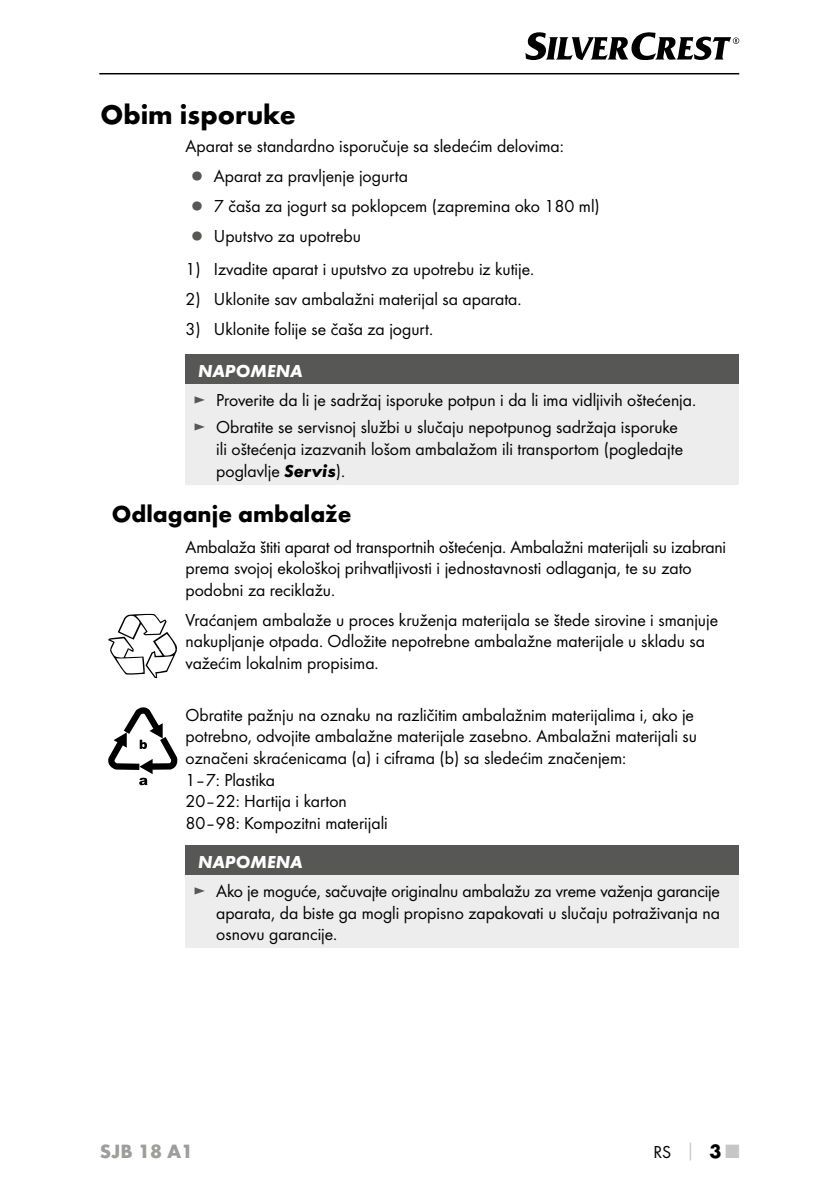
<style>
.page{position:relative;width:840px;height:1191px;background:#fff}
.page>*{position:absolute;margin:0;border:0;box-sizing:border-box;transform-origin:0 0}
.t1{font:700 28px "Futura";color:#000}
.t2{font:700 24px "Futura";color:#000}
.t3{font:700 20px "Futura";color:#9d9d9c}
.t4{font:18px/21.6px "Futura Boo";color:#000}
.t5{font:italic 700 18px "Futura";color:#fff}
.s1{color:#575756}
.s2{font-family:"Futura";font-weight:700;font-style:italic}
.s3{font-family:"Futura";font-weight:700;color:#c6c6c6}
.s4{font-family:"Futura";font-weight:700;font-size:20px}
.s5{font-family:"Futura";font-weight:700;font-size:20px;color:#c6c6c6}
</style>
<div class="page">
<hr style="left:99px;top:73px;width:639px;height:1px;background:#000">
<svg style="left:525px;top:32px;width:213px;height:28px"></svg>
<div style="left:185px;top:354px;width:553px;height:30px;background:#575756"></div>
<div style="left:185px;top:384px;width:553px;height:100px;background:#ededed"></div>
<div style="left:185px;top:845px;width:553px;height:30px;background:#575756"></div>
<div style="left:185px;top:875px;width:553px;height:73px;background:#ededed"></div>
<svg style="left:108px;top:614px;width:69px;height:64px"></svg>
<svg style="left:108px;top:707px;width:69px;height:78px"></svg>
<h1 class="t1" style="left:100px;top:97px;width:197px">Obim isporuke</h1>
<p class="t4" style="left:191px;top:130px;width:410px;line-height:30px;text-indent:-6px">Aparat se standardno isporučuje sa sledećim delovima:<br><span class="s1">▯</span> Aparat za pravljenje jogurta<br><span class="s1">▯</span> 7 čaša za jogurt sa poklopcem (zapremina oko 180 ml) <span class="s1">▯</span> Uputstvo za upotrebu</p>
<p class="t4" style="left:185px;top:258px;width:348px">1) Izvadite aparat i uputstvo za upotrebu iz kutije.</p>
<p class="t4" style="left:185px;top:288px;width:335px">2) Uklonite sav ambalažni materijal sa aparata.</p>
<p class="t4" style="left:185px;top:318px;width:247px">3) Uklonite folije se čaša za jogurt.</p>
<p class="t5" style="left:198px;top:359px;width:106px">NAPOMENA</p>
<p class="t4" style="left:193px;top:386px;width:501px;line-height:27.2px"><span class="s1">►</span> Proverite da li je sadržaj isporuke potpun i da li ima vidljivih oštećenja. <span class="s1">►</span> Obratite se servisnoj službi u slučaju nepotpunog sadržaja isporuke</p>
<p class="t4" style="left:216px;top:438px;width:468px">ili oštećenja izazvanih lošom ambalažom ili transportom (pogledajte poglavlje <span class="s2">Servis</span>).</p>
<h2 class="t2" style="left:112px;top:499px;width:241px">Odlaganje ambalaže</h2>
<p class="t4" style="left:185px;top:535px;width:542px">Ambalaža štiti aparat od transportnih oštećenja. Ambalažni materijali su izabrani prema svojoj ekološkoj prihvatljivosti i jednostavnosti odlaganja, te su zato podobni za reciklažu.</p>
<p class="t4" style="left:185px;top:609px;width:533px">Vraćanjem ambalaže u proces kruženja materijala se štede sirovine i smanjuje nakupljanje otpada. Odložite nepotrebne ambalažne materijale u skladu sa važećim lokalnim propisima.</p>
<p class="t4" style="left:185px;top:704px;width:512px">Obratite pažnju na oznaku na različitim ambalažnim materijalima i, ako je potrebno, odvojite ambalažne materijale zasebno. Ambalažni materijali su označeni skraćenicama (a) i ciframa (b) sa sledećim značenjem:<br>1–7: Plastika<br>20–22: Hartija i karton<br>80–98: Kompozitni materijali</p>
<p class="t5" style="left:198px;top:850px;width:106px">NAPOMENA</p>
<p class="t4" style="left:216px;top:880px;width:505px;text-align:justify;text-indent:-23px"><span class="s1">►</span> Ako je moguće, sačuvajte originalnu ambalažu za vreme važenja garancije aparata, da biste ga mogli propisno zapakovati u slučaju potraživanja na osnovu garancije.</p>
<p class="t3" style="left:100px;top:1139px;width:95px">SJB 18 A1</p>
<p class="t4" style="left:653px;top:1141px;width:87px">RS <span class="s3">│</span> <span class="s4">3</span><span class="s5">■</span></p>
</div>
